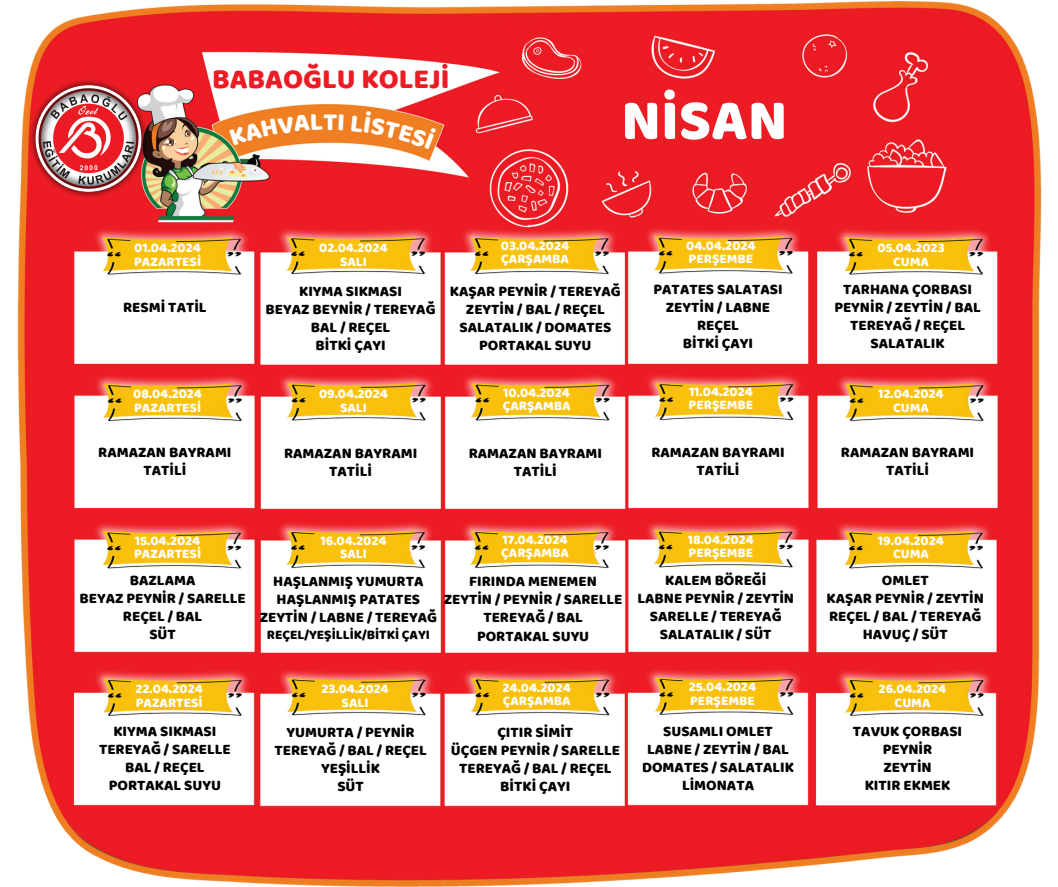
<style>
.page{position:relative;width:1058px;height:887px;background:#fff}
.page>*{position:absolute;margin:0;border:0;box-sizing:border-box;transform-origin:0 0}
.t1{font:58.5px "Baloo";color:#fff}
.t2{font:28.5px "Baloo";color:#ed1c24}
.t3{font:15px/18px "Baloo";color:#000;text-align:center}
.t4{font:13.5px "Baloo";color:#fff}
.t5{font:13.5px "Baloo";color:#000}
</style>
<div class="page">
<img style="left:17px;top:1px;width:1024px;height:885px">
<img style="left:17px;top:66px;width:145px;height:144px">
<div style="left:229px;top:114px;width:115px;height:32px;background:#ef7f22"></div>
<svg style="left:351px;top:111px;width:85px;height:38px;background:#ef7f2d"></svg>
<h3 class="t2" style="left:212px;top:61px;width:239px">BABAOĞLU KOLEJİ</h3>
<p class="t1" style="left:621px;top:84px;width:168px">NİSAN</p>
<h1 class="t4" style="left:134px;top:239px;width:68px">01.04.2024</h1>
<p class="t4" style="left:134px;top:253px;width:69px">PAZARTESİ</p>
<p class="t4" style="left:319px;top:239px;width:70px">02.04.2024</p>
<p class="t4" style="left:340px;top:253px;width:28px">SALI</p>
<p class="t4" style="left:501px;top:237px;width:70px">03.04.2024</p>
<p class="t4" style="left:501px;top:251px;width:69px">ÇARŞAMBA</p>
<p class="t4" style="left:686px;top:237px;width:71px">04.04.2024</p>
<p class="t4" style="left:688px;top:251px;width:66px">PERŞEMBE</p>
<p class="t4" style="left:877px;top:239px;width:69px">05.04.2023</p>
<p class="t4" style="left:893px;top:253px;width:37px">CUMA</p>
<p class="t3" style="left:123px;top:298px;width:85px">RESMİ TATİL</p>
<p class="t3" style="left:299px;top:281px;width:104px">KIYMA SIKMASI</p>
<p class="t3" style="left:266px;top:299px;width:171px">BEYAZ BEYNİR / TEREYAĞ</p>
<p class="t3" style="left:311px;top:317px;width:81px">BAL / REÇEL</p>
<p class="t3" style="left:315px;top:335px;width:72px">BİTKİ ÇAYI</p>
<p class="t3" style="left:450px;top:281px;width:172px">KAŞAR PEYNİR / TEREYAĞ</p>
<p class="t3" style="left:466px;top:299px;width:140px">ZEYTİN / BAL / REÇEL</p>
<p class="t3" style="left:459px;top:317px;width:153px">SALATALIK / DOMATES</p>
<p class="t3" style="left:479px;top:335px;width:114px">PORTAKAL SUYU</p>
<p class="t3" style="left:653px;top:280px;width:130px">PATATES SALATASI</p>
<p class="t3" style="left:666px;top:298px;width:106px">ZEYTİN / LABNE</p>
<p class="t3" style="left:697px;top:316px;width:43px">REÇEL</p>
<p class="t3" style="left:683px;top:334px;width:72px">BİTKİ ÇAYI</p>
<p class="t3" style="left:843px;top:280px;width:130px">TARHANA ÇORBASI</p>
<p class="t3" style="left:834px;top:298px;width:148px">PEYNİR / ZEYTİN / BAL</p>
<p class="t3" style="left:850px;top:316px;width:116px">TEREYAĞ / REÇEL</p>
<p class="t3" style="left:870px;top:334px;width:75px">SALATALIK</p>
<p class="t4" style="left:133px;top:385px;width:70px">08.04.2024</p>
<p class="t4" style="left:134px;top:399px;width:69px">PAZARTESİ</p>
<p class="t4" style="left:319px;top:385px;width:70px">09.04.2024</p>
<p class="t4" style="left:340px;top:399px;width:28px">SALI</p>
<p class="t4" style="left:503px;top:384px;width:68px">10.04.2024</p>
<p class="t4" style="left:503px;top:398px;width:69px">ÇARŞAMBA</p>
<p class="t4" style="left:689px;top:383px;width:65px">11.04.2024</p>
<p class="t4" style="left:688px;top:397px;width:66px">PERŞEMBE</p>
<p class="t4" style="left:878px;top:385px;width:67px">12.04.2024</p>
<p class="t4" style="left:893px;top:399px;width:37px">CUMA</p>
<p class="t3" style="left:98px;top:442px;width:135px">RAMAZAN BAYRAMI</p>
<p class="t3" style="left:143px;top:460px;width:44px">TATİLİ</p>
<p class="t3" style="left:284px;top:444px;width:135px">RAMAZAN BAYRAMI</p>
<p class="t3" style="left:329px;top:462px;width:44px">TATİLİ</p>
<p class="t3" style="left:469px;top:444px;width:135px">RAMAZAN BAYRAMI</p>
<p class="t3" style="left:514px;top:462px;width:44px">TATİLİ</p>
<p class="t3" style="left:651px;top:442px;width:135px">RAMAZAN BAYRAMI</p>
<p class="t3" style="left:696px;top:460px;width:44px">TATİLİ</p>
<p class="t3" style="left:841px;top:442px;width:135px">RAMAZAN BAYRAMI</p>
<p class="t3" style="left:886px;top:460px;width:44px">TATİLİ</p>
<p class="t4" style="left:135px;top:532px;width:67px">15.04.2024</p>
<p class="t4" style="left:134px;top:545px;width:69px">PAZARTESİ</p>
<p class="t4" style="left:320px;top:532px;width:68px">16.04.2024</p>
<p class="t4" style="left:340px;top:545px;width:28px">SALI</p>
<p class="t4" style="left:502px;top:531px;width:67px">17.04.2024</p>
<p class="t4" style="left:501px;top:544px;width:69px">ÇARŞAMBA</p>
<p class="t4" style="left:688px;top:531px;width:68px">18.04.2024</p>
<p class="t4" style="left:688px;top:544px;width:66px">PERŞEMBE</p>
<p class="t4" style="left:878px;top:532px;width:68px">19.04.2024</p>
<p class="t4" style="left:893px;top:545px;width:37px">CUMA</p>
<p class="t3" style="left:130px;top:571px;width:67px">BAZLAMA</p>
<p class="t3" style="left:80px;top:589px;width:168px">BEYAZ PEYNİR / SARELLE</p>
<p class="t3" style="left:123px;top:607px;width:81px">REÇEL / BAL</p>
<p class="t3" style="left:149px;top:625px;width:28px">SÜT</p>
<p class="t3" style="left:273px;top:572px;width:152px">HAŞLANMIŞ YUMURTA</p>
<p class="t3" style="left:276px;top:590px;width:145px">HAŞLANMIŞ PATATES</p>
<p class="t3" style="left:260px;top:608px;width:179px">ZEYTİN / LABNE / TEREYAĞ</p>
<p class="t5" style="left:267px;top:626px;width:165px">REÇEL/YEŞİLLİK/BİTKİ ÇAYI</p>
<p class="t3" style="left:469px;top:571px;width:129px">FIRINDA MENEMEN</p>
<p class="t3" style="left:444px;top:590px;width:180px">ZEYTİN / PEYNİR / SARELLE</p>
<p class="t3" style="left:483px;top:608px;width:101px">TEREYAĞ / BAL</p>
<p class="t3" style="left:477px;top:626px;width:114px">PORTAKAL SUYU</p>
<p class="t3" style="left:665px;top:571px;width:103px">KALEM BÖREĞİ</p>
<p class="t3" style="left:637px;top:589px;width:158px">LABNE PEYNİR / ZEYTİN</p>
<p class="t3" style="left:650px;top:607px;width:133px">SARELLE / TEREYAĞ</p>
<p class="t3" style="left:660px;top:625px;width:113px">SALATALIK / SÜT</p>
<p class="t3" style="left:882px;top:571px;width:48px">OMLET</p>
<p class="t3" style="left:826px;top:589px;width:159px">KAŞAR PEYNİR / ZEYTİN</p>
<p class="t3" style="left:829px;top:607px;width:154px">REÇEL / BAL / TEREYAĞ</p>
<p class="t3" style="left:862px;top:625px;width:87px">HAVUÇ / SÜT</p>
<p class="t4" style="left:135px;top:680px;width:69px">22.04.2024</p>
<p class="t4" style="left:136px;top:694px;width:69px">PAZARTESİ</p>
<p class="t4" style="left:321px;top:680px;width:69px">23.04.2024</p>
<p class="t4" style="left:341px;top:694px;width:28px">SALI</p>
<p class="t4" style="left:502px;top:679px;width:70px">24.04.2024</p>
<p class="t4" style="left:503px;top:693px;width:69px">ÇARŞAMBA</p>
<p class="t4" style="left:689px;top:678px;width:69px">25.04.2024</p>
<p class="t4" style="left:690px;top:692px;width:66px">PERŞEMBE</p>
<p class="t4" style="left:878px;top:680px;width:69px">26.04.2024</p>
<p class="t4" style="left:894px;top:694px;width:37px">CUMA</p>
<p class="t3" style="left:113px;top:722px;width:104px">KIYMA SIKMASI</p>
<p class="t3" style="left:99px;top:740px;width:133px">TEREYAĞ / SARELLE</p>
<p class="t3" style="left:125px;top:758px;width:81px">BAL / REÇEL</p>
<p class="t3" style="left:109px;top:776px;width:114px">PORTAKAL SUYU</p>
<p class="t3" style="left:287px;top:723px;width:129px">YUMURTA / PEYNİR</p>
<p class="t3" style="left:274px;top:741px;width:154px">TEREYAĞ / BAL / REÇEL</p>
<p class="t3" style="left:321px;top:759px;width:60px">YEŞİLLİK</p>
<p class="t3" style="left:337px;top:777px;width:28px">SÜT</p>
<p class="t3" style="left:497px;top:723px;width:77px">ÇITIR SİMİT</p>
<p class="t3" style="left:451px;top:741px;width:171px">ÜÇGEN PEYNİR / SARELLE</p>
<p class="t3" style="left:459px;top:759px;width:154px">TEREYAĞ / BAL / REÇEL</p>
<p class="t3" style="left:500px;top:777px;width:72px">BİTKİ ÇAYI</p>
<p class="t3" style="left:663px;top:722px;width:111px">SUSAMLI OMLET</p>
<p class="t3" style="left:642px;top:740px;width:153px">LABNE / ZEYTİN / BAL<br>DOMATES / SALATALIK</p>
<p class="t3" style="left:682px;top:776px;width:74px">LİMONATA</p>
<p class="t3" style="left:853px;top:722px;width:111px">TAVUK ÇORBASI</p>
<p class="t3" style="left:882px;top:740px;width:51px">PEYNİR</p>
<p class="t3" style="left:883px;top:758px;width:50px">ZEYTİN</p>
<p class="t3" style="left:864px;top:776px;width:87px">KITIR EKMEK</p>
</div>
